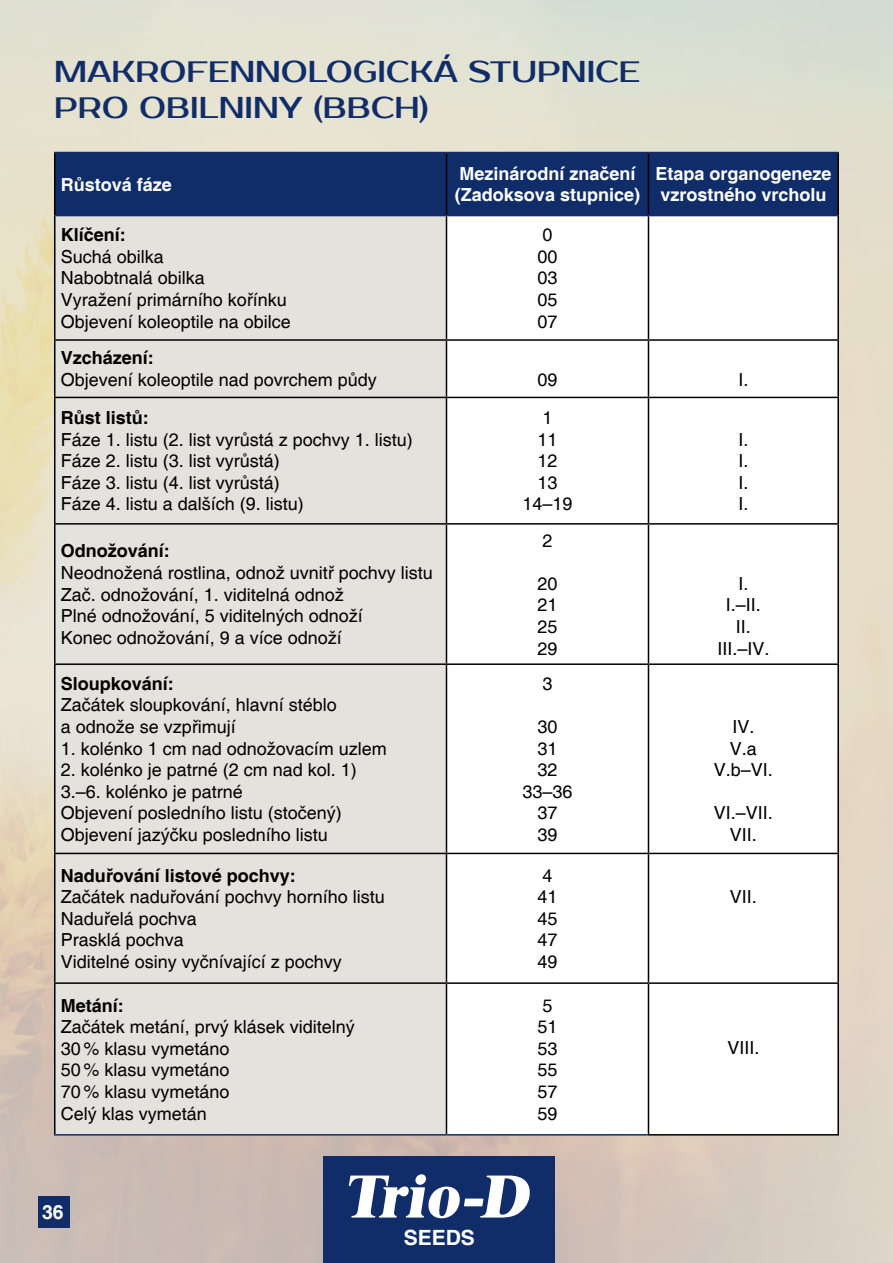
<style>
.page{position:relative;width:893px;height:1263px;background:#fff}
.page>*{position:absolute;margin:0;border:0;box-sizing:border-box;transform-origin:0 0}
.t1{font:30px/36px "Prosto One";color:#102d69}
.t2{font:700 21px "Helvetica";color:#fff}
.t3{font:700 19.5px "Helvetica";color:#fff}
.t4{font:18px/21.6px "Helvetica";color:#000}
.t5{font:700 18px/21.6px "Helvetica";color:#fff}
.t6{font:700 18px "Helvetica";color:#000}
</style>
<div class="page">
<img style="left:0;top:0;width:590px;height:1263px">
<div style="left:323px;top:1157px;width:231px;height:106px;background:#102d69"></div>
<svg style="left:349px;top:1174px;width:181px;height:44px"></svg>
<div style="left:38px;top:1196px;width:31px;height:31px;background:#102d69"></div>
<img style="left:590px;top:0;width:303px;height:1259px">
<div style="left:56px;top:153px;width:781px;height:62px;background:#102d69"></div>
<div style="left:56px;top:216px;width:390px;height:918px;background:#e3e2dc"></div>
<svg style="left:447px;top:216px;width:390px;height:918px"></svg>
<hr style="left:54px;top:153px;width:2px;height:63px;background:#000">
<hr style="left:446px;top:153px;width:1px;height:62px;background:#000">
<hr style="left:648px;top:153px;width:1px;height:62px;background:#000">
<hr style="left:837px;top:153px;width:2px;height:63px;background:#000">
<hr style="left:54px;top:216px;width:2px;height:123px;background:#000">
<hr style="left:446px;top:216px;width:1px;height:123px;background:#000">
<hr style="left:648px;top:216px;width:1px;height:123px;background:#000">
<hr style="left:837px;top:216px;width:2px;height:123px;background:#000">
<hr style="left:54px;top:339px;width:392px;height:2px;background:#000">
<hr style="left:54px;top:341px;width:2px;height:56px;background:#000">
<hr style="left:446px;top:339px;width:202px;height:2px;background:#000">
<hr style="left:446px;top:341px;width:1px;height:56px;background:#000">
<hr style="left:648px;top:339px;width:191px;height:2px;background:#000">
<hr style="left:648px;top:341px;width:1px;height:56px;background:#000">
<hr style="left:837px;top:341px;width:2px;height:56px;background:#000">
<hr style="left:54px;top:397px;width:392px;height:1px;background:#000">
<hr style="left:54px;top:398px;width:2px;height:125px;background:#000">
<hr style="left:446px;top:397px;width:202px;height:1px;background:#000">
<hr style="left:446px;top:398px;width:1px;height:125px;background:#000">
<hr style="left:648px;top:397px;width:191px;height:1px;background:#000">
<hr style="left:648px;top:398px;width:1px;height:125px;background:#000">
<hr style="left:837px;top:398px;width:2px;height:125px;background:#000">
<hr style="left:54px;top:523px;width:392px;height:2px;background:#000">
<hr style="left:54px;top:525px;width:2px;height:138px;background:#000">
<hr style="left:446px;top:523px;width:202px;height:2px;background:#000">
<hr style="left:446px;top:525px;width:1px;height:138px;background:#000">
<hr style="left:648px;top:523px;width:191px;height:2px;background:#000">
<hr style="left:648px;top:525px;width:1px;height:138px;background:#000">
<hr style="left:837px;top:525px;width:2px;height:138px;background:#000">
<hr style="left:54px;top:663px;width:392px;height:2px;background:#000">
<hr style="left:54px;top:665px;width:2px;height:188px;background:#000">
<hr style="left:446px;top:663px;width:202px;height:2px;background:#000">
<hr style="left:446px;top:665px;width:1px;height:188px;background:#000">
<hr style="left:648px;top:663px;width:191px;height:2px;background:#000">
<hr style="left:648px;top:665px;width:1px;height:188px;background:#000">
<hr style="left:837px;top:665px;width:2px;height:188px;background:#000">
<hr style="left:54px;top:853px;width:392px;height:1px;background:#000">
<hr style="left:54px;top:854px;width:2px;height:128px;background:#000">
<hr style="left:446px;top:853px;width:202px;height:1px;background:#000">
<hr style="left:446px;top:854px;width:1px;height:128px;background:#000">
<hr style="left:648px;top:853px;width:191px;height:1px;background:#000">
<hr style="left:648px;top:854px;width:1px;height:128px;background:#000">
<hr style="left:837px;top:854px;width:2px;height:128px;background:#000">
<hr style="left:54px;top:982px;width:392px;height:2px;background:#000">
<hr style="left:54px;top:984px;width:2px;height:150px;background:#000">
<hr style="left:446px;top:982px;width:202px;height:2px;background:#000">
<hr style="left:446px;top:984px;width:1px;height:150px;background:#000">
<hr style="left:648px;top:982px;width:191px;height:2px;background:#000">
<hr style="left:648px;top:984px;width:1px;height:150px;background:#000">
<hr style="left:837px;top:984px;width:2px;height:150px;background:#000">
<hr style="left:648px;top:1134px;width:191px;height:1px;background:#000">
<hr style="left:54px;top:152px;width:392px;height:1px;background:#102d69">
<hr style="left:446px;top:152px;width:202px;height:1px;background:#102d69">
<hr style="left:648px;top:152px;width:191px;height:1px;background:#102d69">
<hr style="left:56px;top:215px;width:390px;height:1px;background:#102d69">
<hr style="left:446px;top:215px;width:202px;height:1px;background:#102d69">
<hr style="left:648px;top:215px;width:189px;height:1px;background:#102d69">
<hr style="left:54px;top:1134px;width:392px;height:1px;background:#102d69">
<hr style="left:446px;top:1134px;width:202px;height:1px;background:#102d69">
<h1 class="t1" style="left:54px;top:55px;width:588px">MAKROFENNOLOGICKÁ STUPNICE<br>PRO OBILNINY (BBCH)</h1>
<p class="t5" style="left:61px;top:174px;width:113px">Růstová fáze</p>
<p class="t5" style="left:455px;top:164px;width:187px">Mezinárodní značení (Zadoksova stupnice)</p>
<p class="t5" style="left:655px;top:164px;width:178px">Etapa organogeneze vzrostného vrcholu</p>
<p class="t6" style="left:61px;top:224px;width:67px">Klíčení:</p>
<p class="t4" style="left:61px;top:246px;width:232px">Suchá obilka<br>Nabobtnalá obilka<br>Vyražení primárního kořínku<br>Objevení koleoptile na obilce</p>
<p class="t4" style="left:537px;top:225px;width:22px">0<br>00<br>03<br>05<br>07</p>
<p class="t6" style="left:61px;top:347px;width:95px">Vzcházení:</p>
<p class="t4" style="left:61px;top:370px;width:318px">Objevení koleoptile nad povrchem půdy</p>
<p class="t4" style="left:537px;top:370px;width:22px">09</p>
<p class="t4" style="left:738px;top:370px;width:12px">I.</p>
<p class="t6" style="left:61px;top:407px;width:90px">Růst listů:</p>
<p class="t4" style="left:61px;top:429px;width:354px">Fáze 1. listu (2. list vyrůstá z pochvy 1. listu)<br>Fáze 2. listu (3. list vyrůstá)<br>Fáze 3. listu (4. list vyrůstá)<br>Fáze 4. listu a dalších (9. listu)</p>
<p class="t4" style="left:522px;top:407px;width:52px;text-align:center">1<br>11<br>12<br>13<br>14–19</p>
<p class="t4" style="left:738px;top:429px;width:12px;text-align:justify">I.<br>I.<br>I.<br>I.</p>
<p class="t6" style="left:61px;top:540px;width:111px">Odnožování:</p>
<p class="t4" style="left:61px;top:562px;width:374px">Neodnožená rostlina, odnož uvnitř pochvy listu Zač. odnožování, 1. viditelná odnož<br>Plné odnožování, 5 viditelných odnoží<br>Konec odnožování, 9 a více odnoží</p>
<p class="t6" style="left:61px;top:672px;width:115px">Sloupkování:</p>
<p class="t4" style="left:61px;top:695px;width:278px">Začátek sloupkování, hlavní stéblo a odnože se vzpřimují</p>
<p class="t4" style="left:61px;top:738px;width:328px">1. kolénko 1 cm nad odnožovacím uzlem</p>
<p class="t4" style="left:61px;top:760px;width:298px">2. kolénko je patrné (2 cm nad kol. 1)<br>3.–6. kolénko je patrné<br>Objevení posledního listu (stočený)<br>Objevení jazýčku posledního listu</p>
<p class="t6" style="left:61px;top:864px;width:237px">Naduřování listové pochvy:</p>
<p class="t4" style="left:61px;top:887px;width:326px">Začátek naduřování pochvy horního listu<br>Naduřelá pochva<br>Prasklá pochva<br>Viditelné osiny vyčnívající z pochvy</p>
<p class="t6" style="left:61px;top:994px;width:64px">Metání:</p>
<p class="t4" style="left:61px;top:1017px;width:296px">Začátek metání, prvý klásek viditelný<br>30 % klasu vymetáno<br>50 % klasu vymetáno<br>70 % klasu vymetáno<br>Celý klas vymetán</p>
<p class="t3" style="left:42px;top:1200px;width:23px">36</p>
<p class="t2" style="left:404px;top:1225px;width:73px">SEEDS</p>
<p class="t4" style="left:542px;top:530px;width:12px">2</p>
<p class="t4" style="left:537px;top:573px;width:22px;text-align:justify">20<br>21<br>25<br>29</p>
<p class="t4" style="left:717px;top:573px;width:54px;text-align:center">I.<br>I.–II.<br>II.<br>III.–IV.</p>
<p class="t4" style="left:542px;top:673px;width:12px">3</p>
<p class="t4" style="left:522px;top:716px;width:52px;text-align:center">30<br>31<br>32<br>33–36<br>37<br>39</p>
<p class="t4" style="left:714px;top:716px;width:61px;text-align:center">IV.<br>V.a<br>V.b–VI.</p>
<p class="t4" style="left:714px;top:803px;width:61px;text-align:center">VI.–VII.<br>VII.</p>
<p class="t4" style="left:537px;top:865px;width:22px">4<br>41<br>45<br>47<br>49</p>
<p class="t4" style="left:537px;top:995px;width:22px">5<br>51<br>53<br>55<br>57<br>59</p>
<p class="t4" style="left:730px;top:886px;width:29px">VII.</p>
<p class="t4" style="left:727px;top:1037px;width:34px">VIII.</p>
</div>
